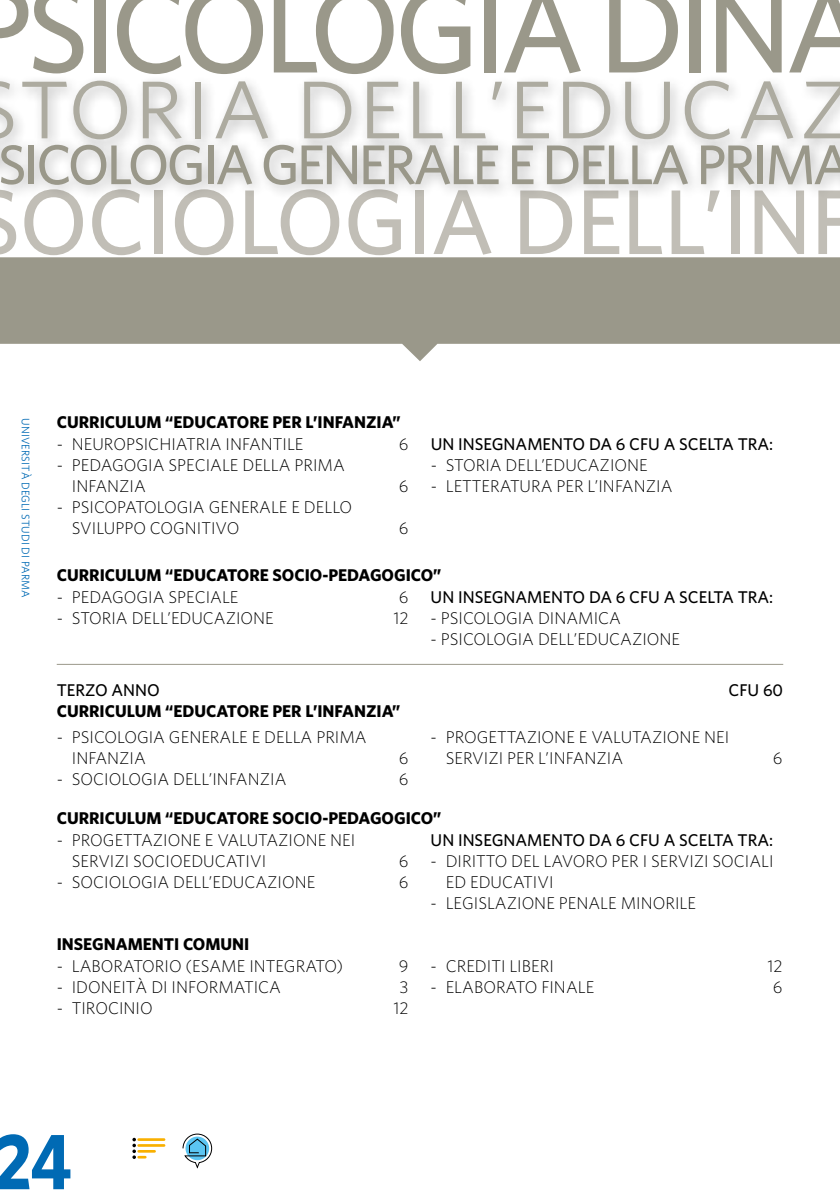
<style>
.page{position:relative;width:840px;height:1191px;background:#fff}
.page>*{position:absolute;margin:0;border:0;box-sizing:border-box;transform-origin:0 0}
.t1{font:500 122px "Whitney";letter-spacing:-.05em;color:#9a988a}
.t2{font:500 92px "Whitney";letter-spacing:-.01em;color:#c1beb6}
.t3{font:82px "Whitney";letter-spacing:.03em;color:#adaba0;scale:1.05 1}
.t4{font:700 80px "Whitney";color:#006ab4;scale:.85 1}
.t5{font:500 56px "Whitney";letter-spacing:-.05em;color:#9a988a}
.t6{font:300 17px/21px "Whitney";color:#000}
.t7{font:700 17px "Whitney";color:#000}
.t8{font:500 17px "Whitney";color:#000}
.t9{font:11px "Whitney";letter-spacing:.01em;color:#006ab4}
</style>
<div class="page">
<svg style="left:0;top:257px;width:839px;height:104px;fill:#9a988a"></svg>
<hr style="left:57px;top:664px;width:725px;height:1px;background:#9a988a">
<div style="left:0;top:73px;width:839px;height:83px;background:#000;opacity:.25"></div>
<div style="left:0;top:136px;width:839px;height:65px;background:#000;opacity:.25"></div>
<hr style="left:139px;top:1138px;width:25px;height:3px;background:#f9b000">
<hr style="left:139px;top:1144px;width:25px;height:2px;background:#f9b000">
<svg style="left:132px;top:1137px;width:22px;height:22px"></svg>
<svg style="left:182px;top:1133px;width:30px;height:36px"></svg>
<h1 class="t1" style="left:-33px;top:-44px;width:903px">PSICOLOGIA DINA</h1>
<h3 class="t3" style="left:19px;top:61px;width:793px">TORIA DELL’EDUCAZ</h3>
<h3 class="t5" style="left:-2px;top:131px;width:854px">SICOLOGIA GENERALE E DELLA PRIMA</h3>
<h2 class="t2" style="left:19px;top:166px;width:836px">OCIOLOGIA DELL’INF</h2>
<p class="t9" style="left:32px;top:418px;width:181px;rotate:90deg">UNIVERSITÀ DEGLI STUDI DI PARMA</p>
<p class="t7" style="left:57px;top:412px;width:345px">CURRICULUM “EDUCATORE PER L’INFANZIA”</p>
<p class="t6" style="left:57px;top:433px;width:248px">- NEUROPSICHIATRIA INFANTILE</p>
<p class="t6" style="left:398px;top:433px;width:11px">6</p>
<p class="t6" style="left:72px;top:454px;width:274px;text-indent:-15px">- PEDAGOGIA SPECIALE DELLA PRIMA<br>INFANZIA</p>
<p class="t6" style="left:398px;top:475px;width:11px">6</p>
<p class="t6" style="left:72px;top:496px;width:282px;text-indent:-15px">- PSICOPATOLOGIA GENERALE E DELLO<br>SVILUPPO COGNITIVO</p>
<p class="t6" style="left:398px;top:517px;width:11px">6</p>
<p class="t8" style="left:430px;top:434px;width:344px">UN INSEGNAMENTO DA 6 CFU A SCELTA TRA:</p>
<p class="t6" style="left:430px;top:454px;width:218px">- STORIA DELL’EDUCAZIONE</p>
<p class="t6" style="left:430px;top:475px;width:243px">- LETTERATURA PER L’INFANZIA</p>
<p class="t7" style="left:57px;top:564px;width:386px">CURRICULUM “EDUCATORE SOCIO-PEDAGOGICO”</p>
<p class="t6" style="left:57px;top:586px;width:183px">- PEDAGOGIA SPECIALE</p>
<p class="t6" style="left:398px;top:586px;width:11px">6</p>
<p class="t6" style="left:57px;top:607px;width:218px">- STORIA DELL’EDUCAZIONE</p>
<p class="t6" style="left:393px;top:607px;width:17px">12</p>
<p class="t8" style="left:430px;top:586px;width:344px">UN INSEGNAMENTO DA 6 CFU A SCELTA TRA:</p>
<p class="t6" style="left:430px;top:607px;width:192px">- PSICOLOGIA DINAMICA</p>
<p class="t6" style="left:430px;top:628px;width:251px">- PSICOLOGIA DELL’EDUCAZIONE</p>
<p class="t8" style="left:57px;top:679px;width:104px">TERZO ANNO</p>
<p class="t8" style="left:728px;top:679px;width:56px">CFU 60</p>
<p class="t7" style="left:57px;top:700px;width:345px">CURRICULUM “EDUCATORE PER L’INFANZIA”</p>
<p class="t6" style="left:72px;top:726px;width:296px;text-indent:-15px">- PSICOLOGIA GENERALE E DELLA PRIMA<br>INFANZIA</p>
<p class="t6" style="left:445px;top:726px;width:285px;text-indent:-15px">- PROGETTAZIONE E VALUTAZIONE NEI<br>SERVIZI PER L’INFANZIA</p>
<p class="t6" style="left:772px;top:747px;width:11px">6</p>
<p class="t6" style="left:398px;top:747px;width:11px">6</p>
<p class="t6" style="left:57px;top:768px;width:231px">- SOCIOLOGIA DELL’INFANZIA</p>
<p class="t6" style="left:398px;top:768px;width:11px">6</p>
<p class="t7" style="left:57px;top:807px;width:386px">CURRICULUM “EDUCATORE SOCIO-PEDAGOGICO”</p>
<p class="t6" style="left:72px;top:829px;width:285px;text-indent:-15px">- PROGETTAZIONE E VALUTAZIONE NEI<br>SERVIZI SOCIOEDUCATIVI</p>
<p class="t8" style="left:430px;top:829px;width:344px">UN INSEGNAMENTO DA 6 CFU A SCELTA TRA:</p>
<p class="t6" style="left:445px;top:850px;width:329px;text-indent:-15px">- DIRITTO DEL LAVORO PER I SERVIZI SOCIALI<br>ED EDUCATIVI</p>
<p class="t6" style="left:430px;top:892px;width:267px">- LEGISLAZIONE PENALE MINORILE</p>
<p class="t6" style="left:398px;top:850px;width:11px">6</p>
<p class="t6" style="left:57px;top:871px;width:260px">- SOCIOLOGIA DELL’EDUCAZIONE</p>
<p class="t6" style="left:398px;top:871px;width:11px">6</p>
<p class="t7" style="left:57px;top:933px;width:194px">INSEGNAMENTI COMUNI</p>
<p class="t6" style="left:57px;top:955px;width:288px">- LABORATORIO (ESAME INTEGRATO)</p>
<p class="t6" style="left:398px;top:955px;width:11px">9</p>
<p class="t6" style="left:57px;top:976px;width:226px">- IDONEITÀ DI INFORMATICA</p>
<p class="t6" style="left:399px;top:976px;width:11px">3</p>
<p class="t6" style="left:57px;top:997px;width:97px">- TIROCINIO</p>
<p class="t6" style="left:393px;top:997px;width:17px">12</p>
<p class="t6" style="left:430px;top:955px;width:125px">- CREDITI LIBERI</p>
<p class="t6" style="left:766px;top:955px;width:17px">12</p>
<p class="t6" style="left:430px;top:976px;width:165px">- ELABORATO FINALE</p>
<p class="t6" style="left:772px;top:976px;width:11px">6</p>
<h3 class="t4" style="left:-6px;top:1112px;width:92px">24</h3>
</div>
